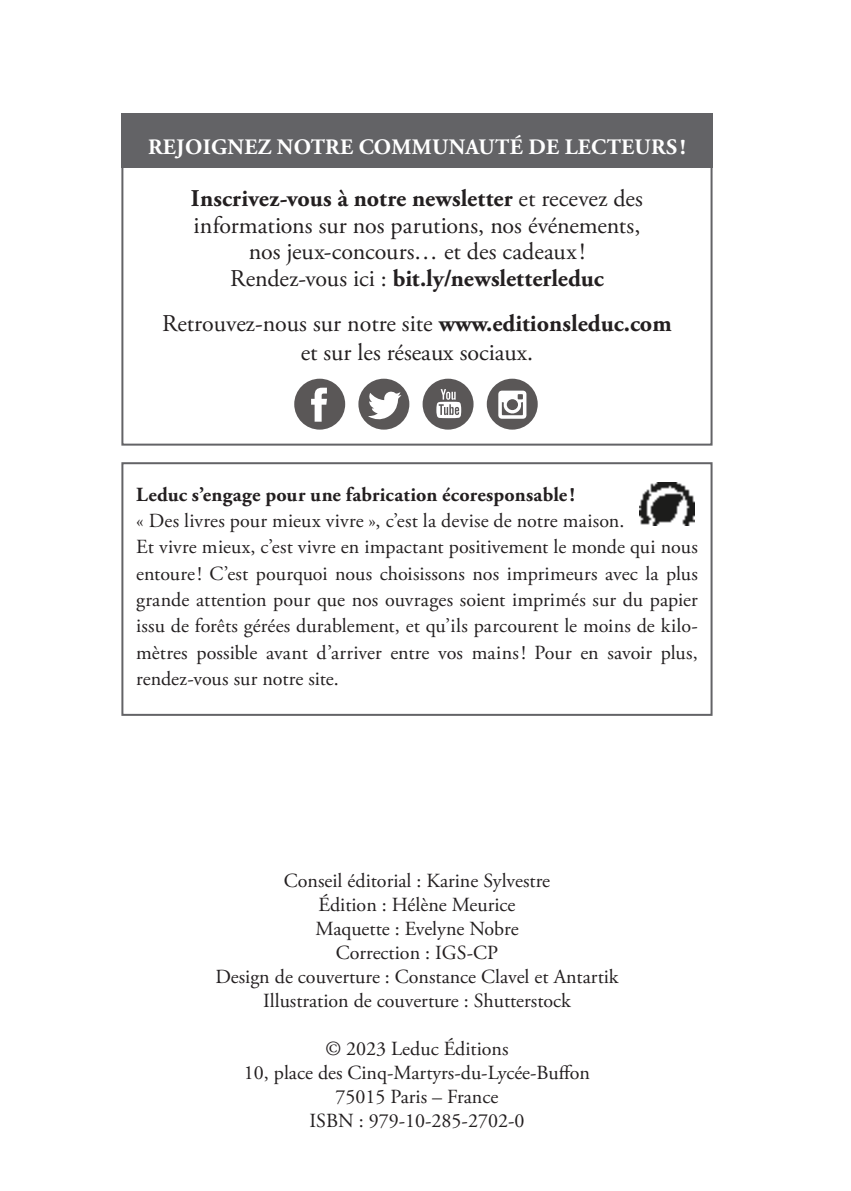
<style>
.page{position:relative;width:851px;height:1191px;background:#fff}
.page>*{position:absolute;margin:0;border:0;box-sizing:border-box;transform-origin:0 0}
.t1{font:24px/26.4px "Adobe Garamond Pro";color:#231f20;text-align:center}
.t2{font:700 22px "Adobe Garamond Pro";letter-spacing:.015em;color:#fff}
.t3{font:20px/24px "Adobe Garamond Pro";color:#231f20;text-align:center}
.t4{font:700 20px "Adobe Garamond Pro";letter-spacing:.015em;color:#231f20}
.s1{font-weight:700}
</style>
<div class="page">
<div style="left:121px;top:462px;width:591px;height:254px;border:2px solid #636366"></div>
<img style="left:639px;top:482px;width:55px;height:43px">
<div style="left:121px;top:113px;width:591px;height:55px;background:#636366"></div>
<div style="left:121px;top:117px;width:591px;height:328px;border:2px solid #636366"></div>
<div style="left:294px;top:379px;width:51px;height:50px;background:#5a5757;border-radius:50%"></div>
<svg style="left:311px;top:388px;width:16px;height:34px"></svg>
<div style="left:358px;top:379px;width:51px;height:50px;background:#5a5757;border-radius:50%"></div>
<div style="left:422px;top:379px;width:51px;height:50px;background:#5a5757;border-radius:50%"></div>
<svg style="left:436px;top:389px;width:25px;height:29px"></svg>
<svg style="left:486px;top:379px;width:51px;height:50px"></svg>
<svg style="left:368px;top:391px;width:33px;height:29px"></svg>
<svg style="left:498px;top:390px;width:28px;height:29px"></svg>
<p class="t2" style="left:148px;top:134px;width:539px">REJOIGNEZ NOTRE COMMUNAUTÉ DE LECTEURS !</p>
<p class="t1" style="left:191px;top:186px;width:453px"><span class="s1">Inscrivez-vous à notre newsletter</span> et recevez des informations sur nos parutions, nos événements, nos jeux-concours… et des cadeaux !<br>Rendez-vous ici : <span class="s1">bit.ly/newsletterleduc</span></p>
<p class="t1" style="left:162px;top:310px;width:511px;line-height:28.8px">Retrouvez-nous sur notre site <span class="s1">www.editionsleduc.com </span>et sur les réseaux sociaux.</p>
<p class="t4" style="left:136px;top:482px;width:440px">Leduc s’engage pour une fabrication écoresponsable !</p>
<p class="t3" style="left:136px;top:508px;width:563px;line-height:26.4px;text-align:left">« Des livres pour mieux vivre », c’est la devise de notre maison.<br>Et vivre mieux, c’est vivre en impactant positivement le monde qui nous entoure! C’est pourquoi nous choisissons nos imprimeurs avec la plus grande attention pour que nos ouvrages soient imprimés sur du papier issu de forêts gérées durablement, et qu’ils parcourent le moins de kilo&shy;mètres possible avant d’arriver entre vos mains! Pour en savoir plus, rendez-vous sur notre site.</p>
<p class="t3" style="left:215px;top:869px;width:404px">Conseil éditorial : Karine Sylvestre<br>Édition : Hélène Meurice<br>Maquette : Evelyne Nobre<br>Correction : IGS-CP<br>Design de couverture : Constance Clavel et Antartik Illustration de couverture : Shutterstock</p>
<p class="t3" style="left:244px;top:1037px;width:348px">© 2023 Leduc Éditions<br>10, place des Cinq-Martyrs-du-Lycée-Buffon<br>75015 Paris – France<br>ISBN : 979-10-285-2702-0</p>
</div>
